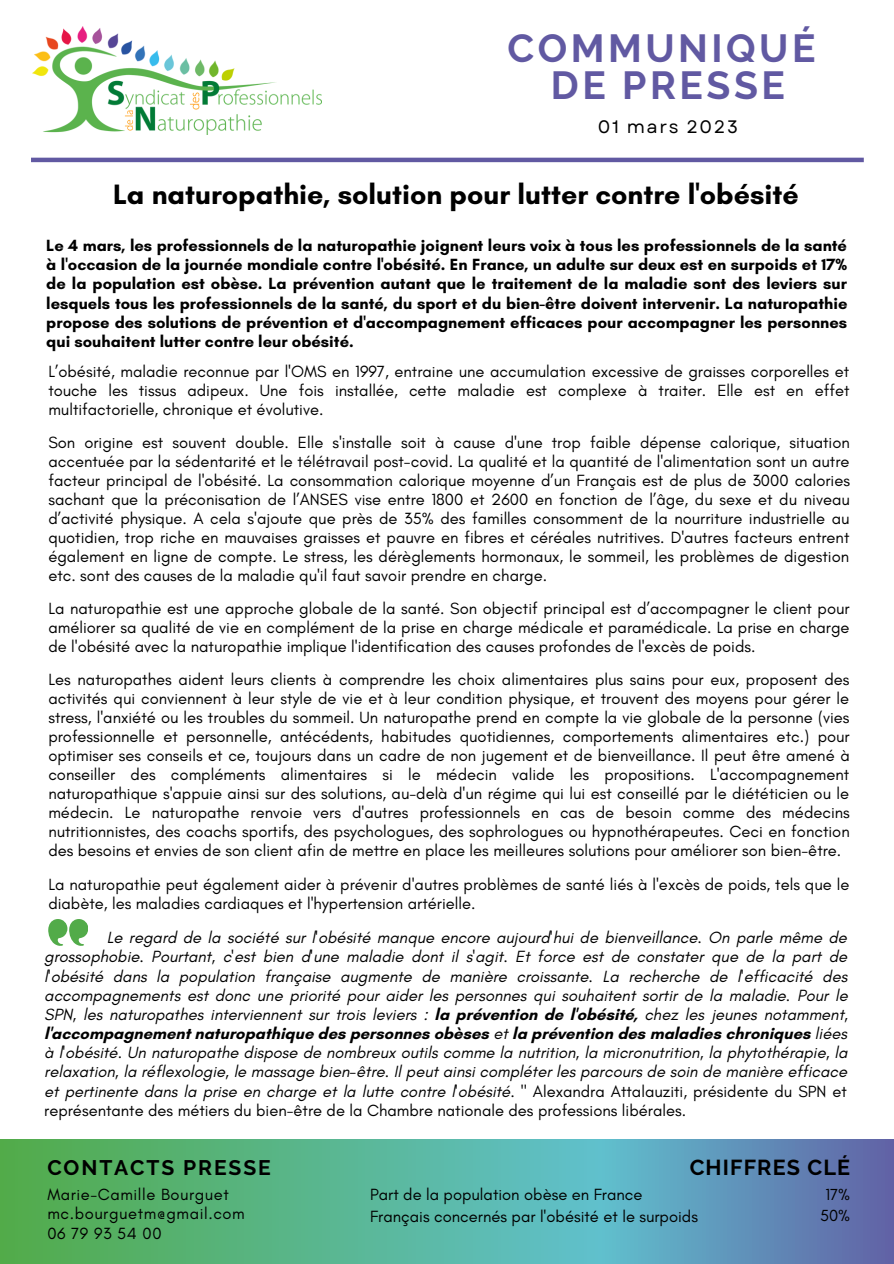
<style>
.page{position:relative;width:894px;height:1264px;background:#fff}
.page>*{position:absolute;margin:0;border:0;box-sizing:border-box;transform-origin:0 0}
.t1{font:700 39px/37.2px "Raleway";letter-spacing:.09em;color:#6159a2;text-align:center}
.t2{font:700 28.5px "Glacial Indifference";color:#000}
.t3{font:700 21.6px "Raleway";letter-spacing:.05em;color:#000}
.t4{font:700 21px "Raleway";letter-spacing:.09em;color:#000}
.t5{font:18px "Garet";letter-spacing:.09em;color:#000}
.t6{font:16.5px/19px "Glacial Indifference";color:#000;text-align:justify}
.t7{font:italic 16.5px/19.2px "Glacial Indifference";color:#000;text-align:justify}
.t8{font:700 16.5px/19.2px "Glacial Indifference";color:#000;text-align:justify}
.t9{font:16.5px/19.2px "Glacial Indifference";letter-spacing:.035em;color:#000}
.t10{font:16.35px/21.5px "Glacial Indifference";color:#000;text-align:center}
.s1{font-weight:700;font-style:normal}
.s2{font-style:normal}
</style>
<div class="page">
<img style="left:32px;top:26px;width:290px;height:108px">
<hr style="left:31px;top:158px;width:832px;height:4px;background:#6159a2">
<svg style="left:0;top:1139px;width:893px;height:124px;background:#5ba999"></svg>
<svg style="left:48px;top:919px;width:40px;height:27px"></svg>
<h1 class="t1" style="left:507px;top:30px;width:309px">COMMUNIQUÉ<br>DE PRESSE</h1>
<p class="t5" style="left:597px;top:114px;width:142px">01 mars 2023</p>
<h2 class="t2" style="left:113px;top:177px;width:687px">La naturopathie, solution pour lutter contre l'obésité</h2>
<p class="t8" style="left:46px;top:236px;width:802px">Le 4 mars, les professionnels de la naturopathie joignent leurs voix à tous les professionnels de la santé à l'occasion de la journée mondiale contre l'obésité. En France, un adulte sur deux est en surpoids et 17% de la population est obèse. La prévention autant que le traitement de la maladie sont des leviers sur lesquels tous les professionnels de la santé, du sport et du bien-être doivent intervenir. La naturopathie propose des solutions de prévention et d'accompagnement efficaces pour accompagner les personnes qui souhaitent lutter contre leur obésité.</p>
<p class="t6" style="left:48px;top:361px;width:802px">L’obésité, maladie reconnue par l'OMS en 1997, entraine une accumulation excessive de graisses corporelles et touche les tissus adipeux. Une fois installée, cette maladie est complexe à traiter. Elle est en effet multifactorielle, chronique et évolutive.</p>
<p class="t6" style="left:48px;top:432px;width:803px">Son origine est souvent double. Elle s'installe soit à cause d'une trop faible dépense calorique, situation accentuée par la sédentarité et le télétravail post-covid. La qualité et la quantité de l'alimentation sont un autre facteur principal de l'obésité. La consommation calorique moyenne d’un Français est de plus de 3000 calories sachant que la préconisation de l’ANSES vise entre 1800 et 2600 en fonction de l’âge, du sexe et du niveau d’activité physique. A cela s'ajoute que près de 35% des familles consomment de la nourriture industrielle au quotidien, trop riche en mauvaises graisses et pauvre en fibres et céréales nutritives. D'autres facteurs entrent également en ligne de compte. Le stress, les dérèglements hormonaux, le sommeil, les problèmes de digestion etc. sont des causes de la maladie qu'il faut savoir prendre en charge.</p>
<p class="t6" style="left:48px;top:599px;width:802px">La naturopathie est une approche globale de la santé. Son objectif principal est d’accompagner le client pour améliorer sa qualité de vie en complément de la prise en charge médicale et paramédicale. La prise en charge de l'obésité avec la naturopathie implique l'identification des causes profondes de l'excès de poids.</p>
<p class="t6" style="left:48px;top:670px;width:802px">Les naturopathes aident leurs clients à comprendre les choix alimentaires plus sains pour eux, proposent des activités qui conviennent à leur style de vie et à leur condition physique, et trouvent des moyens pour gérer le stress, l'anxiété ou les troubles du sommeil. Un naturopathe prend en compte la vie globale de la personne (vies professionnelle et personnelle, antécédents, habitudes quotidiennes, comportements alimentaires etc.) pour optimiser ses conseils et ce, toujours dans un cadre de non jugement et de bienveillance. Il peut être amené à conseiller des compléments alimentaires si le médecin valide les propositions. L'accompagnement naturopathique s'appuie ainsi sur des solutions, au-delà d'un régime qui lui est conseillé par le diététicien ou le médecin. Le naturopathe renvoie vers d'autres professionnels en cas de besoin comme des médecins nutritionnistes, des coachs sportifs, des psychologues, des sophrologues ou hypnothérapeutes. Ceci en fonction des besoins et envies de son client afin de mettre en place les meilleures solutions pour améliorer son bien-être.</p>
<p class="t6" style="left:48px;top:874px;width:802px">La naturopathie peut également aider à prévenir d'autres problèmes de santé liés à l'excès de poids, tels que le diabète, les maladies cardiaques et l'hypertension artérielle.</p>
<p class="t7" style="left:44px;top:927px;width:805px;text-indent:63px">Le regard de la société sur l'obésité manque encore aujourd'hui de bienveillance. On parle même de grossophobie. Pourtant, c'est bien d'une maladie dont il s'agit. Et force est de constater que de la part de l'obésité dans la population française augmente de manière croissante. La recherche de l'efficacité des accompagnements est donc une priorité pour aider les personnes qui souhaitent sortir de la maladie. Pour le SPN, les naturopathes interviennent sur trois leviers : <span class="s1">la prévention de l'obésité,</span> chez les jeunes notamment, <span class="s1">l'accompagnement naturopathique des personnes obèses</span> et <span class="s1">la prévention des maladies chroniques</span> liées à l'obésité. Un naturopathe dispose de nombreux outils comme la nutrition, la micronutrition, la phytothérapie, la relaxation, la réflexologie, le massage bien-être. Il peut ainsi compléter les parcours de soin de manière efficace et pertinente dans la prise en charge et la lutte contre l'obésité. " <span class="s2">Alexandra Attalauziti, présidente du SPN et représentante des métiers du bien-être de la Chambre nationale des professions libérales.</span></p>
<h3 class="t3" style="left:689px;top:1154px;width:162px">CHIFFRES CLÉ</h3>
<p class="t6" style="left:370px;top:1183px;width:329px;line-height:21.5px">Part de la population obèse en France<br>Français concernés par l'obésité et le surpoids</p>
<p class="t10" style="left:819px;top:1183px;width:32px">17%<br>50%</p>
<p class="t4" style="left:47px;top:1155px;width:225px">CONTACTS PRESSE</p>
<p class="t9" style="left:47px;top:1184px;width:199px">Marie-Camille Bourguet mc.bourguetm@gmail.com<br>06 79 93 54 00</p>
</div>
